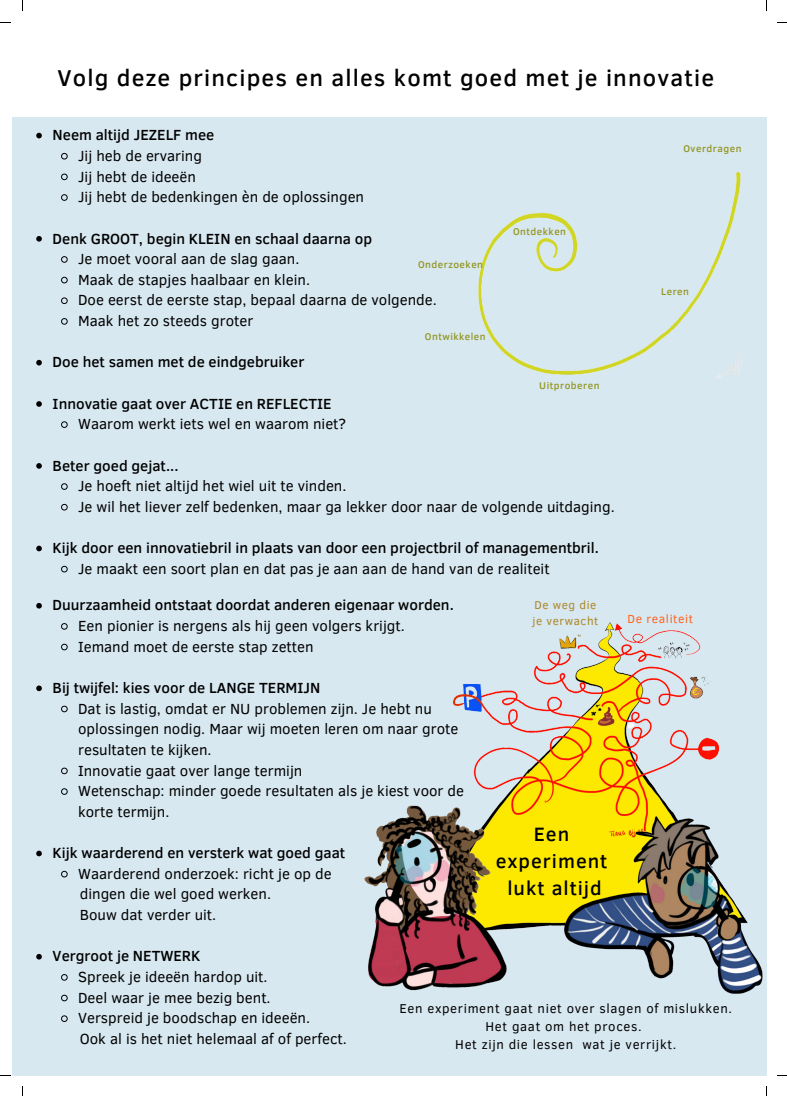
<style>
.page{position:relative;width:787px;height:1096px;background:#fff}
.page>*{position:absolute;margin:0;border:0;box-sizing:border-box;transform-origin:0 0}
.t1{font:500 23.5px "Clear Sans";letter-spacing:.05em;color:#000}
.t2{font:500 19.88px/27.2px "Clear Sans";letter-spacing:.05em;color:#000;text-align:center}
.t3{font:15px/20.6px "Clear Sans";color:#000}
.t4{font:500 15px "Clear Sans";color:#000}
.t5{font:13.12px/17.9px "Clear Sans";letter-spacing:.05em;color:#000;text-align:center}
.t6{font:12px "Clear Sans";letter-spacing:.05em;color:#fe641e}
.t7{font:11.62px/16.2px "Clear Sans";letter-spacing:.05em;color:#ad8724}
.t8{font:500 10px "Clear Sans";letter-spacing:.05em;color:#92951e}
</style>
<div class="page">
<div style="left:12px;top:117px;width:754px;height:957px;background:#d8e8f1"></div>
<img style="left:453px;top:613px;width:314px;height:334px">
<svg style="left:36px;top:133px;width:6px;height:5px"></svg>
<svg style="left:61px;top:152px;width:7px;height:8px"></svg>
<svg style="left:61px;top:173px;width:7px;height:8px"></svg>
<svg style="left:61px;top:194px;width:7px;height:7px"></svg>
<svg style="left:36px;top:236px;width:6px;height:5px"></svg>
<svg style="left:61px;top:256px;width:7px;height:7px"></svg>
<svg style="left:61px;top:276px;width:7px;height:8px"></svg>
<svg style="left:61px;top:297px;width:7px;height:8px"></svg>
<svg style="left:61px;top:318px;width:7px;height:7px"></svg>
<svg style="left:36px;top:360px;width:6px;height:5px"></svg>
<svg style="left:36px;top:401px;width:6px;height:6px"></svg>
<svg style="left:61px;top:421px;width:7px;height:7px"></svg>
<svg style="left:36px;top:463px;width:6px;height:5px"></svg>
<svg style="left:61px;top:483px;width:7px;height:7px"></svg>
<svg style="left:61px;top:503px;width:7px;height:8px"></svg>
<svg style="left:36px;top:545px;width:6px;height:6px"></svg>
<svg style="left:61px;top:565px;width:7px;height:8px"></svg>
<img style="left:364px;top:798px;width:151px;height:193px">
<img style="left:555px;top:812px;width:211px;height:182px">
<img style="left:478px;top:171px;width:265px;height:207px">
<svg style="left:36px;top:603px;width:6px;height:5px"></svg>
<svg style="left:61px;top:623px;width:7px;height:7px"></svg>
<svg style="left:61px;top:643px;width:7px;height:8px"></svg>
<svg style="left:36px;top:685px;width:6px;height:6px"></svg>
<svg style="left:61px;top:705px;width:7px;height:8px"></svg>
<svg style="left:61px;top:767px;width:7px;height:7px"></svg>
<svg style="left:61px;top:788px;width:7px;height:7px"></svg>
<svg style="left:36px;top:850px;width:6px;height:6px"></svg>
<svg style="left:61px;top:870px;width:7px;height:8px"></svg>
<svg style="left:36px;top:953px;width:6px;height:6px"></svg>
<svg style="left:61px;top:974px;width:7px;height:7px"></svg>
<svg style="left:61px;top:994px;width:7px;height:7px"></svg>
<svg style="left:61px;top:1015px;width:7px;height:7px"></svg>
<h1 class="t1" style="left:58px;top:60px;width:658px">Volg deze principes en alles komt goed met je innovatie</h1>
<p class="t4" style="left:53px;top:124px;width:163px">Neem altijd JEZELF mee</p>
<p class="t3" style="left:78px;top:144px;width:287px">Jij heb de ervaring<br>Jij hebt de ideeën<br>Jij hebt de bedenkingen èn de oplossingen</p>
<p class="t4" style="left:53px;top:227px;width:321px">Denk GROOT, begin KLEIN en schaal daarna op</p>
<p class="t3" style="left:78px;top:248px;width:360px">Je moet vooral aan de slag gaan.<br>Maak de stapjes haalbaar en klein.<br>Doe eerst de eerste stap, bepaal daarna de volgende.<br>Maak het zo steeds groter</p>
<p class="t4" style="left:53px;top:351px;width:253px">Doe het samen met de eindgebruiker</p>
<p class="t4" style="left:53px;top:392px;width:280px">Innovatie gaat over ACTIE en REFLECTIE</p>
<p class="t3" style="left:78px;top:413px;width:270px">Waarom werkt iets wel en waarom niet?</p>
<p class="t4" style="left:53px;top:454px;width:127px">Beter goed gejat...</p>
<p class="t3" style="left:78px;top:475px;width:538px">Je hoeft niet altijd het wiel uit te vinden.<br>Je wil het liever zelf bedenken, maar ga lekker door naar de volgende uitdaging.</p>
<p class="t4" style="left:53px;top:537px;width:548px">Kijk door een innovatiebril in plaats van door een projectbril of managementbril.</p>
<p class="t3" style="left:78px;top:557px;width:473px">Je maakt een soort plan en dat pas je aan aan de hand van de realiteit</p>
<p class="t8" style="left:513px;top:224px;width:55px">Ontdekken</p>
<p class="t8" style="left:418px;top:257px;width:66px">Onderzoeken</p>
<p class="t8" style="left:425px;top:329px;width:62px">Ontwikkelen</p>
<p class="t8" style="left:539px;top:378px;width:62px">Uitproberen</p>
<p class="t4" style="left:53px;top:594px;width:403px">Duurzaamheid ontstaat doordat anderen eigenaar worden.</p>
<p class="t3" style="left:78px;top:614px;width:328px">Een pionier is nergens als hij geen volgers krijgt.<br>Iemand moet de eerste stap zetten</p>
<p class="t4" style="left:53px;top:676px;width:269px">Bij twijfel: kies voor de LANGE TERMIJN</p>
<p class="t3" style="left:78px;top:697px;width:387px">Dat is lastig, omdat er NU problemen zijn. Je hebt nu oplossingen nodig. Maar wij moeten leren om naar grote resultaten te kijken.<br>Innovatie gaat over lange termijn<br>Wetenschap: minder goede resultaten als je kiest voor de korte termijn.</p>
<p class="t4" style="left:53px;top:842px;width:294px">Kijk waarderend en versterk wat goed gaat</p>
<p class="t3" style="left:78px;top:862px;width:255px">Waarderend onderzoek: richt je op de</p>
<p class="t3" style="left:80px;top:883px;width:193px">dingen die wel goed werken.<br>Bouw dat verder uit.</p>
<p class="t7" style="left:532px;top:596px;width:67px">De weg die je verwacht</p>
<h2 class="t2" style="left:496px;top:819px;width:113px">Een experiment lukt altijd</h2>
<p class="t8" style="left:683px;top:142px;width:60px">Overdragen</p>
<p class="t8" style="left:661px;top:284px;width:29px">Leren</p>
<p class="t6" style="left:628px;top:610px;width:67px">De realiteit</p>
<p class="t4" style="left:53px;top:945px;width:149px">Vergroot je NETWERK</p>
<p class="t3" style="left:78px;top:965px;width:234px">Spreek je ideeën hardop uit.<br>Deel waar je mee bezig bent.<br>Verspreid je boodschap en ideeën.</p>
<p class="t3" style="left:80px;top:1027px;width:269px">Ook al is het niet helemaal af of perfect.</p>
<p class="t5" style="left:399px;top:998px;width:334px">Een experiment gaat niet over slagen of mislukken.<br>Het gaat om het proces.<br>Het zijn die lessen wat je verrijkt.</p>
</div>
